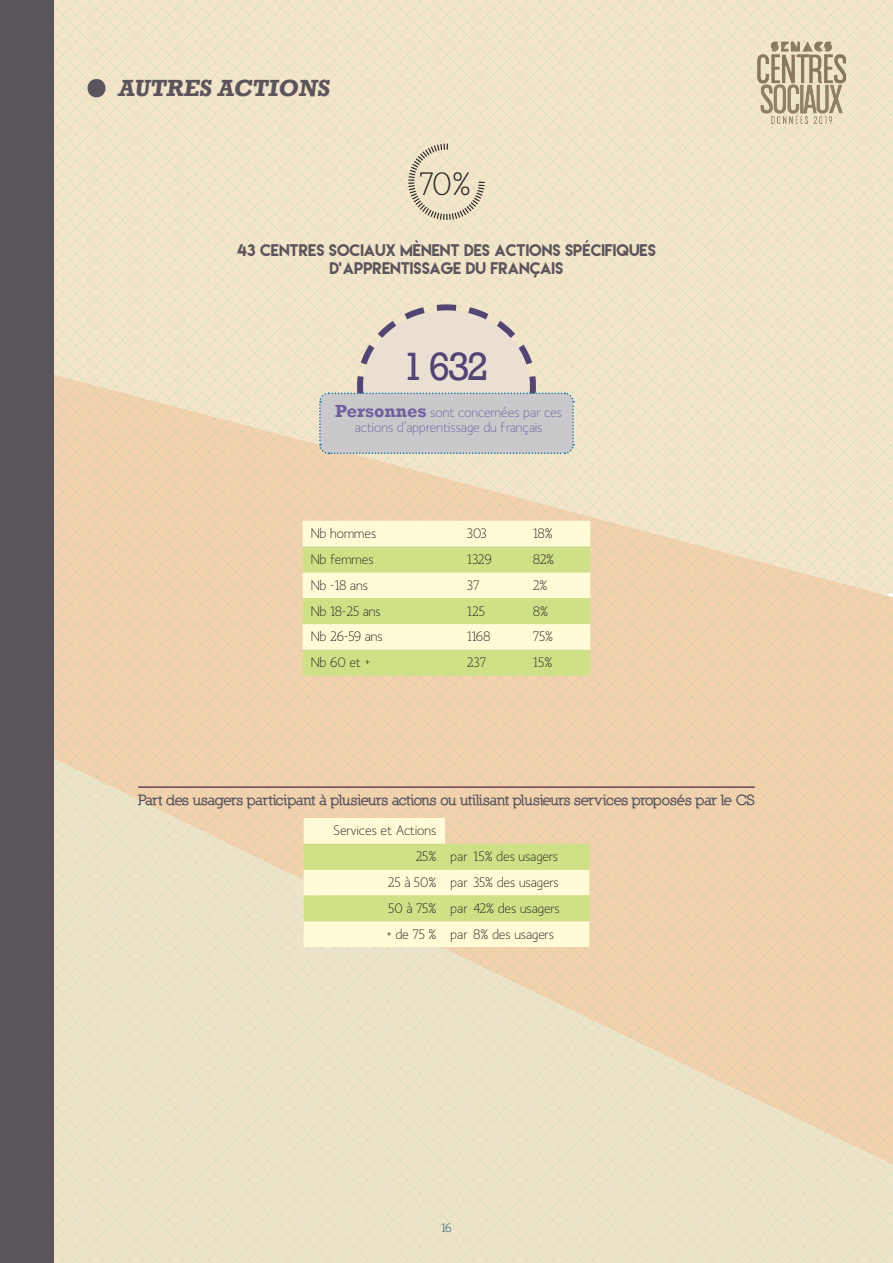
<style>
.page{position:relative;width:893px;height:1263px;background:#fff}
.page>*{position:absolute;margin:0;border:0;box-sizing:border-box;transform-origin:0 0}
.Chiffre_loc{font:40.5px "Rockwell";color:#524575}
.t1{font:31.95px "Mank Sans";color:#231f20}
._1er_Niveau_Titre{font:700 24px "Rockwell";color:#5c545c}
.Titres_tableaux{font:800 15px "Nilland";letter-spacing:-.025em;color:#56525d}
.Texte_pourcentages_s{font:15px "Lemon Milk";color:#5c545c}
.t2{font:13.5px "Mank Sans";color:#231f20}
.Texte_de_blocs{font:13.5px/15px "Mank Sans";color:#6e619d;text-align:center}
.t3{font:12px "Mank Sans";color:#0c4563}
.s1{font-family:"Rockwell";font-weight:700;font-size:18px}
</style>
<div class="page">
<img style="left:0;top:0;width:893px;height:1263px">
<svg style="left:88px;top:88px;width:18px;height:1px"></svg>
<hr style="left:138px;top:786px;width:617px;height:2px;background:#6d4254">
<svg style="left:407px;top:143px;width:79px;height:78px;background:#e3d7bd"></svg>
<svg style="left:318px;top:301px;width:257px;height:154px;background:#d9d2c9"></svg>
<svg style="left:303px;top:521px;width:287px;height:155px;background:#e6edae"></svg>
<svg style="left:304px;top:818px;width:285px;height:129px;background:#eaecb1"></svg>
<p class="_1er_Niveau_Titre" style="left:118px;top:73px;width:217px">AUTRES ACTIONS</p>
<p class="t1" style="left:419px;top:164px;width:54px">70%</p>
<p class="Texte_pourcentages_s" style="left:237px;top:240px;width:421px">43 CENTRES SOCIAUX MÈNENT DES ACTIONS SPÉCIFIQUES</p>
<p class="Texte_pourcentages_s" style="left:330px;top:258px;width:235px">D’APPRENTISSAGE DU FRANÇAIS</p>
<p class="Chiffre_loc" style="left:402px;top:343px;width:88px">1 632</p>
<p class="Texte_de_blocs" style="left:335px;top:405px;width:228px"><span class="s1">Personnes</span> sont concernées par ces actions d’apprentissage du français</p>
<p class="t2" style="left:311px;top:525px;width:67px">Nb hommes</p>
<p class="t2" style="left:467px;top:525px;width:22px">303</p>
<p class="t2" style="left:533px;top:525px;width:22px">18%</p>
<p class="t2" style="left:311px;top:551px;width:64px">Nb femmes</p>
<p class="t2" style="left:467px;top:551px;width:27px">1329</p>
<p class="t2" style="left:533px;top:551px;width:23px">82%</p>
<p class="t2" style="left:311px;top:577px;width:58px">Nb -18 ans</p>
<p class="t2" style="left:467px;top:577px;width:14px">37</p>
<p class="t2" style="left:533px;top:577px;width:16px">2%</p>
<p class="t2" style="left:311px;top:602px;width:71px">Nb 18-25 ans</p>
<p class="t2" style="left:467px;top:602px;width:20px">125</p>
<p class="t2" style="left:533px;top:602px;width:17px">8%</p>
<p class="t2" style="left:311px;top:628px;width:73px">Nb 26-59 ans</p>
<p class="t2" style="left:467px;top:628px;width:25px">1168</p>
<p class="t2" style="left:533px;top:628px;width:22px">75%</p>
<p class="t2" style="left:311px;top:654px;width:61px">Nb 60 et +</p>
<p class="t2" style="left:467px;top:654px;width:21px">237</p>
<p class="t2" style="left:533px;top:654px;width:21px">15%</p>
<p class="Titres_tableaux" style="left:138px;top:791px;width:618px">Part des usagers participant à plusieurs actions ou utilisant plusieurs services proposés par le CS</p>
<p class="t2" style="left:334px;top:822px;width:104px">Services et Actions</p>
<p class="t2" style="left:416px;top:848px;width:22px">25%</p>
<p class="t2" style="left:450px;top:848px;width:109px">par 15% des usagers</p>
<p class="t2" style="left:388px;top:874px;width:50px">25 à 50%</p>
<p class="t2" style="left:450px;top:874px;width:110px">par 35% des usagers</p>
<p class="t2" style="left:388px;top:900px;width:50px">50 à 75%</p>
<p class="t2" style="left:450px;top:900px;width:111px">par 42% des usagers</p>
<p class="t2" style="left:386px;top:925px;width:52px">+ de 75 %</p>
<p class="t2" style="left:450px;top:925px;width:105px">par 8% des usagers</p>
<p class="t3" style="left:441px;top:1220px;width:12px">16</p>
</div>
